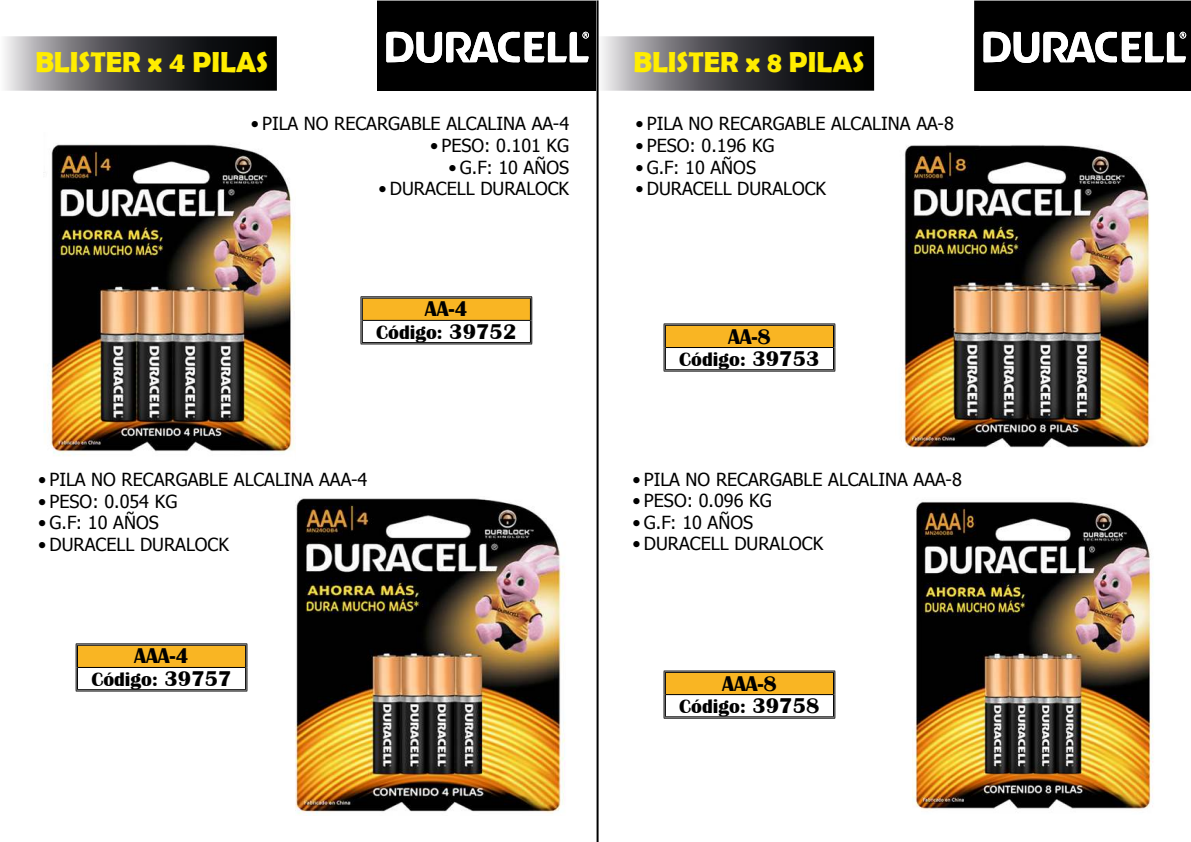
<style>
.page{position:relative;width:1191px;height:842px;background:#fff}
.page>*{position:absolute;margin:0;border:0;box-sizing:border-box;transform-origin:0 0}
.t1{font:700 29px "Berlin Sans FB Demi";color:#ffed00}
.t2{font:700 22px "Britannic";color:#000}
.t3{font:700 20px "Britannic";color:#000}
.t4{font:18px "Tahoma";color:#000}
.s1{font-size:22px}
</style>
<div class="page">
<svg style="left:377px;top:0;width:219px;height:91px"></svg>
<img style="left:5px;top:36px;width:272px;height:55px">
<svg style="left:974px;top:1px;width:217px;height:90px"></svg>
<img style="left:598px;top:36px;width:276px;height:55px">
<div style="left:77px;top:644px;width:169px;height:23px;background:#f9b523"></div>
<hr style="left:76px;top:643px;width:171px;height:2px;background:#fff">
<hr style="left:78px;top:667px;width:167px;height:1px;background:#000">
<hr style="left:76px;top:643px;width:171px;height:1px;background:#000">
<hr style="left:77px;top:645px;width:169px;height:1px;background:#000">
<svg style="left:76px;top:644px;width:2px;height:47px"></svg>
<svg style="left:245px;top:644px;width:3px;height:47px"></svg>
<hr style="left:77px;top:689px;width:169px;height:1px;background:#000">
<hr style="left:76px;top:691px;width:171px;height:1px;background:#000">
<div style="left:362px;top:297px;width:169px;height:23px;background:#f9b523"></div>
<hr style="left:361px;top:296px;width:171px;height:2px;background:#fff">
<hr style="left:363px;top:320px;width:167px;height:1px;background:#000">
<hr style="left:361px;top:296px;width:171px;height:1px;background:#000">
<hr style="left:362px;top:298px;width:169px;height:1px;background:#000">
<svg style="left:361px;top:297px;width:2px;height:47px"></svg>
<svg style="left:530px;top:297px;width:2px;height:47px"></svg>
<hr style="left:362px;top:342px;width:169px;height:1px;background:#000">
<hr style="left:361px;top:344px;width:171px;height:1px;background:#000">
<div style="left:664px;top:325px;width:170px;height:22px;background:#f9b523"></div>
<hr style="left:665px;top:347px;width:168px;height:1px;background:#000">
<hr style="left:663px;top:324px;width:172px;height:1px;background:#000">
<hr style="left:665px;top:325px;width:169px;height:1px;background:#000">
<svg style="left:663px;top:324px;width:3px;height:47px"></svg>
<svg style="left:833px;top:324px;width:2px;height:47px"></svg>
<hr style="left:665px;top:369px;width:169px;height:1px;background:#000">
<hr style="left:663px;top:371px;width:172px;height:1px;background:#000">
<div style="left:664px;top:672px;width:170px;height:23px;background:#f9b523"></div>
<hr style="left:665px;top:694px;width:168px;height:1px;background:#000">
<hr style="left:663px;top:671px;width:172px;height:1px;background:#000">
<hr style="left:665px;top:672px;width:169px;height:1px;background:#000">
<svg style="left:663px;top:671px;width:3px;height:47px"></svg>
<svg style="left:833px;top:671px;width:2px;height:47px"></svg>
<hr style="left:665px;top:716px;width:169px;height:1px;background:#000">
<hr style="left:663px;top:718px;width:172px;height:1px;background:#000">
<img style="left:295px;top:498px;width:270px;height:316px">
<img style="left:43px;top:144px;width:252px;height:312px">
<img style="left:912px;top:501px;width:242px;height:309px">
<img style="left:903px;top:145px;width:247px;height:303px">
<hr style="left:596px;top:0;width:2px;height:842px;background:#000">
<h1 class="t1" style="left:35px;top:45px;width:234px">BLISTER x 4 PILAS</h1>
<h1 class="t1" style="left:633px;top:45px;width:232px">BLISTER x 8 PILAS</h1>
<p class="t4" style="left:251px;top:114px;width:320px">• PILA NO RECARGABLE ALCALINA AA-4</p>
<p class="t4" style="left:430px;top:135px;width:141px">• PESO: 0.101 KG</p>
<p class="t4" style="left:448px;top:157px;width:122px">• G.F: 10 AÑOS</p>
<p class="t4" style="left:378px;top:178px;width:192px">• DURACELL DURALOCK</p>
<p class="t4" style="left:635px;top:114px;width:320px">• PILA NO RECARGABLE ALCALINA AA-8</p>
<p class="t4" style="left:635px;top:135px;width:141px">• PESO: 0.196 KG</p>
<p class="t4" style="left:635px;top:157px;width:122px">• G.F: 10 AÑOS</p>
<p class="t4" style="left:635px;top:178px;width:192px">• DURACELL DURALOCK</p>
<p class="t2" style="left:425px;top:301px;width:44px">AA-4</p>
<p class="t3" style="left:376px;top:326px;width:142px">Código: <span class="s1">39752</span></p>
<p class="t2" style="left:728px;top:328px;width:44px">AA-8</p>
<p class="t3" style="left:679px;top:353px;width:142px">Código: <span class="s1">39753</span></p>
<p class="t4" style="left:38px;top:469px;width:331px">• PILA NO RECARGABLE ALCALINA AAA-4</p>
<p class="t4" style="left:38px;top:491px;width:141px">• PESO: 0.054 KG</p>
<p class="t4" style="left:38px;top:513px;width:122px">• G.F: 10 AÑOS</p>
<p class="t4" style="left:38px;top:534px;width:192px">• DURACELL DURALOCK</p>
<p class="t2" style="left:134px;top:648px;width:56px">AAA-4</p>
<p class="t3" style="left:91px;top:673px;width:142px">Código: <span class="s1">39757</span></p>
<p class="t4" style="left:632px;top:469px;width:331px">• PILA NO RECARGABLE ALCALINA AAA-8</p>
<p class="t4" style="left:632px;top:490px;width:141px">• PESO: 0.096 KG</p>
<p class="t4" style="left:632px;top:512px;width:122px">• G.F: 10 AÑOS</p>
<p class="t4" style="left:632px;top:534px;width:192px">• DURACELL DURALOCK</p>
<p class="t2" style="left:722px;top:675px;width:56px">AAA-8</p>
<p class="t3" style="left:679px;top:700px;width:142px">Código: <span class="s1">39758</span></p>
</div>
